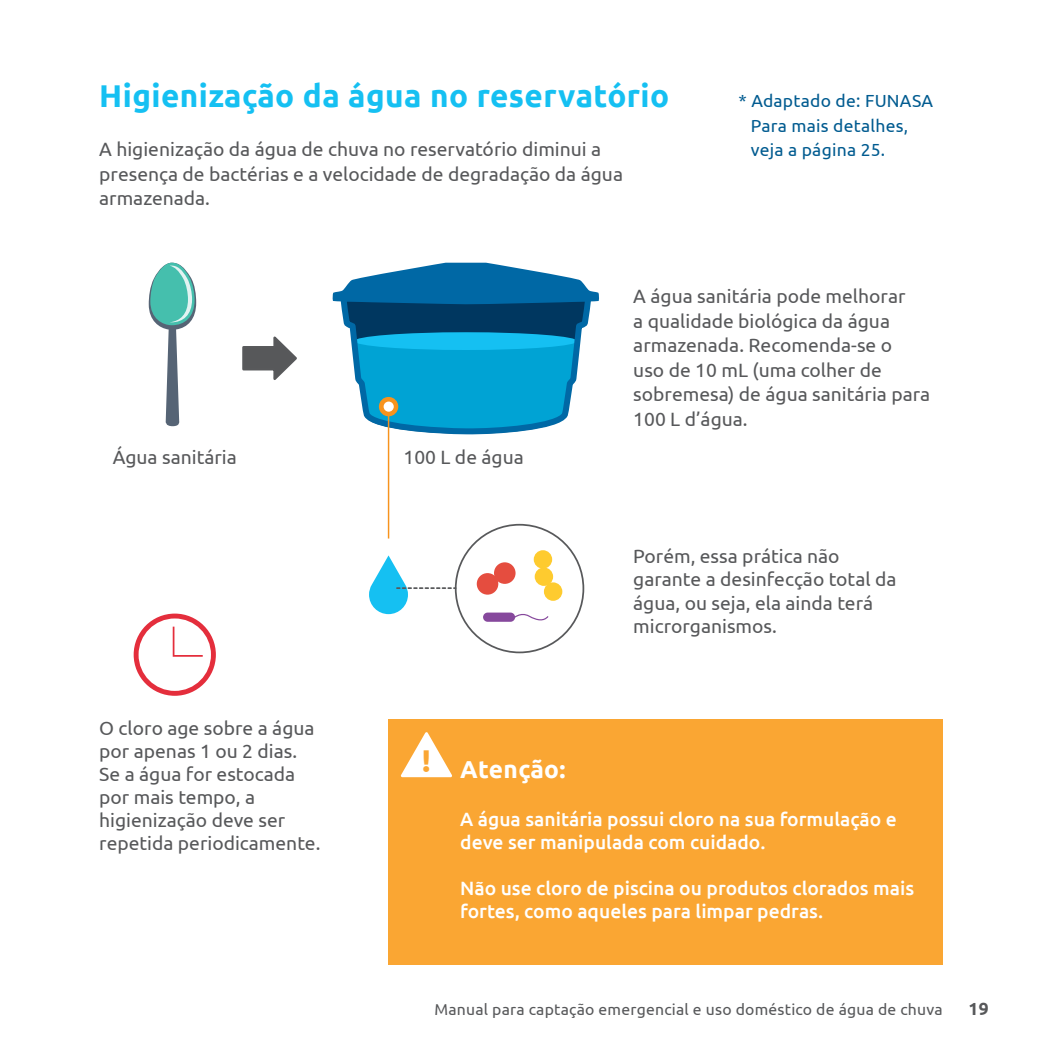
<style>
.page{position:relative;width:1042px;height:1042px;background:#fff}
.page>*{position:absolute;margin:0;border:0;box-sizing:border-box;transform-origin:0 0}
.Titulo_2{font:700 31.5px "Ubuntu";letter-spacing:.015em;color:#15c0f2}
.t1{font:700 31.5px "Ubuntu";color:#faa633}
.t2{font:700 24.5px "Ubuntu";letter-spacing:.015em;color:#fff}
.Paragrafo{font:19.25px/23.1px "Ubuntu";color:#57585a}
.Paragrafo-2{font:500 19.25px/23.1px "Ubuntu";color:#fff}
.Titulo_1{font:17.5px/24.5px "Ubuntu";letter-spacing:.015em;color:#005b90}
.t3{font:700 17.5px "Ubuntu";color:#57585a}
.t4{font:15.75px "Ubuntu";letter-spacing:.015em;color:#57585a}
</style>
<div class="page">
<div style="left:477px;top:573px;width:21px;height:22px;background:#e54d3f;border-radius:50%"></div>
<div style="left:494px;top:562px;width:21px;height:22px;background:#e54d3f;border-radius:50%"></div>
<div style="left:535px;top:567px;width:18px;height:19px;background:#fecb2f;border-radius:50%"></div>
<div style="left:544px;top:582px;width:18px;height:19px;background:#fecb2f;border-radius:50%"></div>
<div style="left:534px;top:550px;width:18px;height:19px;background:#fecb2f;border-radius:50%"></div>
<div style="left:483px;top:612px;width:32px;height:10px;background:#86489c;border-radius:5px"></div>
<svg style="left:512px;top:613px;width:37px;height:9px"></svg>
<svg style="left:369px;top:555px;width:87px;height:59px"></svg>
<div style="left:388px;top:720px;width:555px;height:245px;background:#faa633"></div>
<svg style="left:401px;top:732px;width:51px;height:45px"></svg>
<svg style="left:149px;top:263px;width:47px;height:163px"></svg>
<svg style="left:242px;top:336px;width:55px;height:44px"></svg>
<svg style="left:332px;top:263px;width:267px;height:174px"></svg>
<hr style="left:388px;top:407px;width:1px;height:131px;background:#f7931d">
<div style="left:379px;top:397px;width:19px;height:19px;background:#f7931d;border-radius:50%"></div>
<div style="left:384px;top:401px;width:10px;height:11px;background:#fff;border-radius:50%"></div>
<svg style="left:134px;top:613px;width:82px;height:83px"></svg>
<p class="Titulo_2" style="left:99px;top:77px;width:571px">Higienização da água no reservatório</p>
<p class="Paragrafo" style="left:99px;top:137px;width:525px;line-height:24.5px">A higienização da água de chuva no reservatório diminui a presença de bactérias e a velocidade de degradação da água armazenada.</p>
<p class="Titulo_1" style="left:751px;top:88px;width:184px;text-indent:-12px">* Adaptado de: FUNASA<br>Para mais detalhes, veja a página 25.</p>
<p class="Paragrafo" style="left:113px;top:445px;width:125px">Água sanitária</p>
<p class="Paragrafo" style="left:403px;top:445px;width:122px">100 L de água</p>
<p class="Paragrafo" style="left:633px;top:284px;width:298px;line-height:24.5px">A água sanitária pode melhorar<br>a qualidade biológica da água armazenada. Recomenda-se o<br>uso de 10 mL (uma colher de sobremesa) de água sanitária para<br>100 L d’água.</p>
<p class="Paragrafo" style="left:633px;top:544px;width:265px">Porém, essa prática não garante a desinfecção total da água, ou seja, ela ainda terá microrganismos.</p>
<p class="Paragrafo" style="left:99px;top:716px;width:223px">O cloro age sobre a água por apenas 1 ou 2 dias.<br>Se a água for estocada por mais tempo, a higienização deve ser repetida periodicamente.</p>
<p class="t1" style="left:422px;top:741px;width:11px">!</p>
<p class="t2" style="left:460px;top:754px;width:107px">Atenção:</p>
<p class="Paragrafo-2" style="left:460px;top:807px;width:438px">A água sanitária possui cloro na sua formulação e deve ser manipulada com cuidado.</p>
<p class="Paragrafo-2" style="left:460px;top:876px;width:455px">Não use cloro de piscina ou produtos clorados mais fortes, como aqueles para limpar pedras.</p>
<p class="t4" style="left:434px;top:1000px;width:510px">Manual para captação emergencial e uso doméstico de água de chuva</p>
<p class="t3" style="left:968px;top:998px;width:22px">19</p>
</div>
